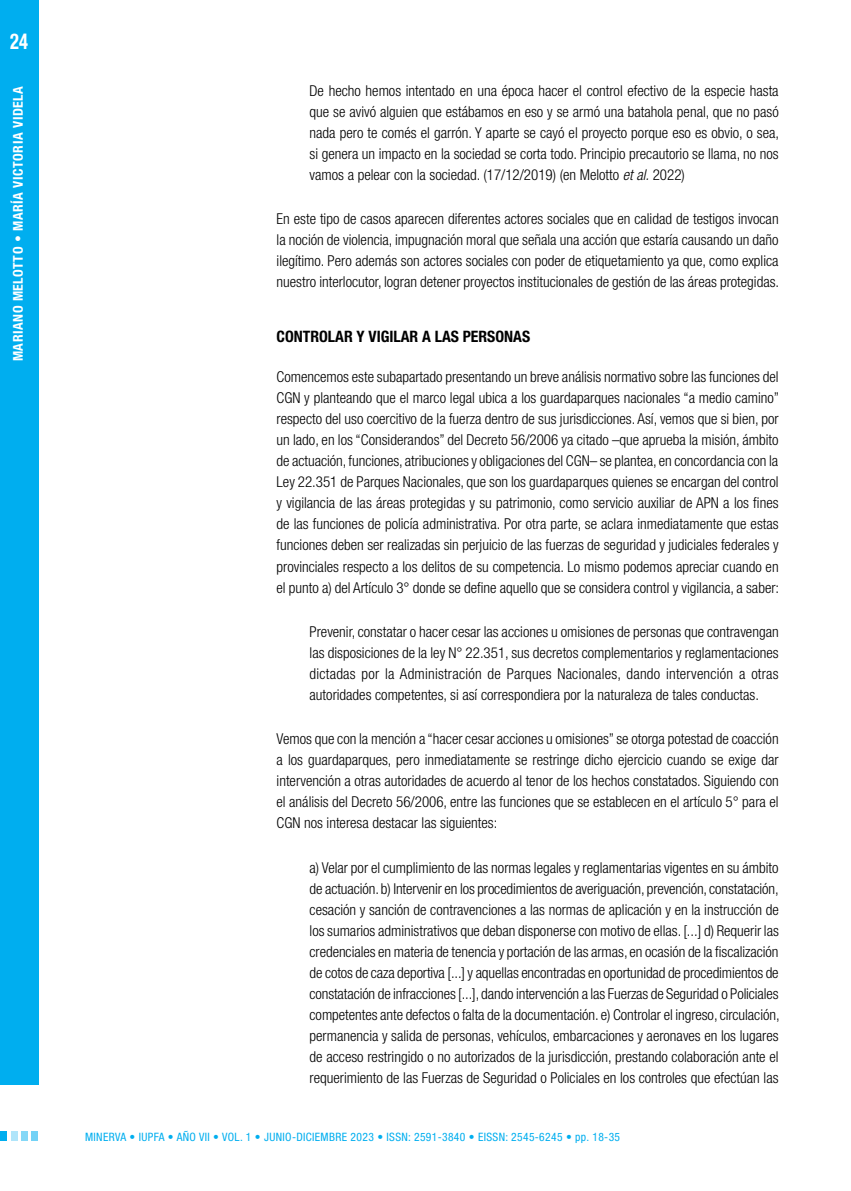
<style>
.page{position:relative;width:851px;height:1191px;background:#fff}
.page>*{position:absolute;margin:0;border:0;box-sizing:border-box;transform-origin:0 0}
.t1{font:700 condensed 21.75px "Helvetica Neue LT Std";color:#fff;scale:.85 1}
._00-subtitulo_2_ok{font:700 condensed 15.75px "Helvetica Neue LT Std";color:#000}
._00-TEXTO_GENERAL{font:300 condensed 15px/21px "Helvetica Neue LT Std";color:#000;text-align:justify}
._00-CITA_INTERNA{font:300 condensed 15px/21px "Helvetica Neue LT Std";color:#000;text-align:justify}
.t2{font:700 condensed 13.5px "Helvetica Neue LT Std";letter-spacing:.04em;color:#fff}
.t3{font:condensed 11.55px "Helvetica Neue LT Std";letter-spacing:.03em;color:#00aeef}
.s1{font-style:italic}
</style>
<div class="page">
<div style="left:0;top:0;width:38px;height:1084px;background:#00aeef"></div>
<div style="left:21px;top:1131px;width:7px;height:10px;background:#85d8f7"></div>
<div style="left:11px;top:1131px;width:7px;height:10px;background:#b0e5fa"></div>
<div style="left:0;top:1131px;width:7px;height:10px;background:#00aeef"></div>
<div style="left:32px;top:1131px;width:6px;height:10px;background:#73d2f6"></div>
<h1 class="t1" style="left:10px;top:28px;width:23px">24</h1>
<p class="t2" style="left:10px;top:361px;width:277px;rotate:-90deg">MARIANO MELOTTO • MARÍA VICTORIA VIDELA</p>
<p class="_00-CITA_INTERNA" style="left:309px;top:80px;width:471px">De hecho hemos intentado en una época hacer el control efectivo de la especie hasta que se avivó alguien que estábamos en eso y se armó una batahola penal, que no pasó nada pero te comés el garrón. Y aparte se cayó el proyecto porque eso es obvio, o sea, si genera un impacto en la sociedad se corta todo. Principio precautorio se llama, no nos vamos a pelear con la sociedad. (17/12/2019) (en Melotto <span class="s1">et al.</span> 2022)</p>
<p class="_00-TEXTO_GENERAL" style="left:276px;top:208px;width:504px">En este tipo de casos aparecen diferentes actores sociales que en calidad de testigos invocan la noción de violencia, impugnación moral que señala una acción que estaría causando un daño ilegítimo. Pero además son actores sociales con poder de etiquetamiento ya que, como explica nuestro interlocutor, logran detener proyectos institucionales de gestión de las áreas protegidas.</p>
<p class="_00-subtitulo_2_ok" style="left:276px;top:327px;width:255px">CONTROLAR Y VIGILAR A LAS PERSONAS</p>
<p class="_00-TEXTO_GENERAL" style="left:276px;top:366px;width:504px">Comencemos este subapartado presentando un breve análisis normativo sobre las funciones del CGN y planteando que el marco legal ubica a los guardaparques nacionales “a medio camino” respecto del uso coercitivo de la fuerza dentro de sus jurisdicciones. Así, vemos que si bien, por un lado, en los “Considerandos” del Decreto 56/2006 ya citado –que aprueba la misión, ámbito de actuación, funciones, atribuciones y obligaciones del CGN– se plantea, en concordancia con la Ley 22.351 de Parques Nacionales, que son los guardaparques quienes se encargan del control y vigilancia de las áreas protegidas y su patrimonio, como servicio auxiliar de APN a los fines de las funciones de policía administrativa. Por otra parte, se aclara inmediatamente que estas funciones deben ser realizadas sin perjuicio de las fuerzas de seguridad y judiciales federales y provinciales respecto a los delitos de su competencia. Lo mismo podemos apreciar cuando en el punto a) del Artículo 3° donde se define aquello que se considera control y vigilancia, a saber:</p>
<p class="_00-CITA_INTERNA" style="left:309px;top:621px;width:470px">Prevenir, constatar o hacer cesar las acciones u omisiones de personas que contravengan las disposiciones de la ley N° 22.351, sus decretos complementarios y reglamentaciones dictadas por la Administración de Parques Nacionales, dando intervención a otras autoridades competentes, si así correspondiera por la naturaleza de tales conductas.</p>
<p class="_00-TEXTO_GENERAL" style="left:276px;top:728px;width:503px">Vemos que con la mención a “hacer cesar acciones u omisiones” se otorga potestad de coacción a los guardaparques, pero inmediatamente se restringe dicho ejercicio cuando se exige dar intervención a otras autoridades de acuerdo al tenor de los hechos constatados. Siguiendo con el análisis del Decreto 56/2006, entre las funciones que se establecen en el artículo 5° para el CGN nos interesa destacar las siguientes:</p>
<p class="_00-CITA_INTERNA" style="left:309px;top:857px;width:471px">a) Velar por el cumplimiento de las normas legales y reglamentarias vigentes en su ámbito de actuación. b) Intervenir en los procedimientos de averiguación, prevención, constatación, cesación y sanción de contravenciones a las normas de aplicación y en la instrucción de los sumarios administrativos que deban disponerse con motivo de ellas. [...] d) Requerir las credenciales en materia de tenencia y portación de las armas, en ocasión de la fiscalización de cotos de caza deportiva [...] y aquellas encontradas en oportunidad de procedimientos de constatación de infracciones [...], dando intervención a las Fuerzas de Seguridad o Policiales competentes ante defectos o falta de la documentación. e) Controlar el ingreso, circulación, permanencia y salida de personas, vehículos, embarcaciones y aeronaves en los lugares de acceso restringido o no autorizados de la jurisdicción, prestando colaboración ante el requerimiento de las Fuerzas de Seguridad o Policiales en los controles que efectúan las</p>
<p class="t3" style="left:85px;top:1130px;width:536px">MINERVA • IUPFA • AÑO VII • VOL. 1 • JUNIO-DICIEMBRE 2023 • ISSN: 2591-3840 • EISSN: 2545-6245 • pp. 18-35</p>
</div>
